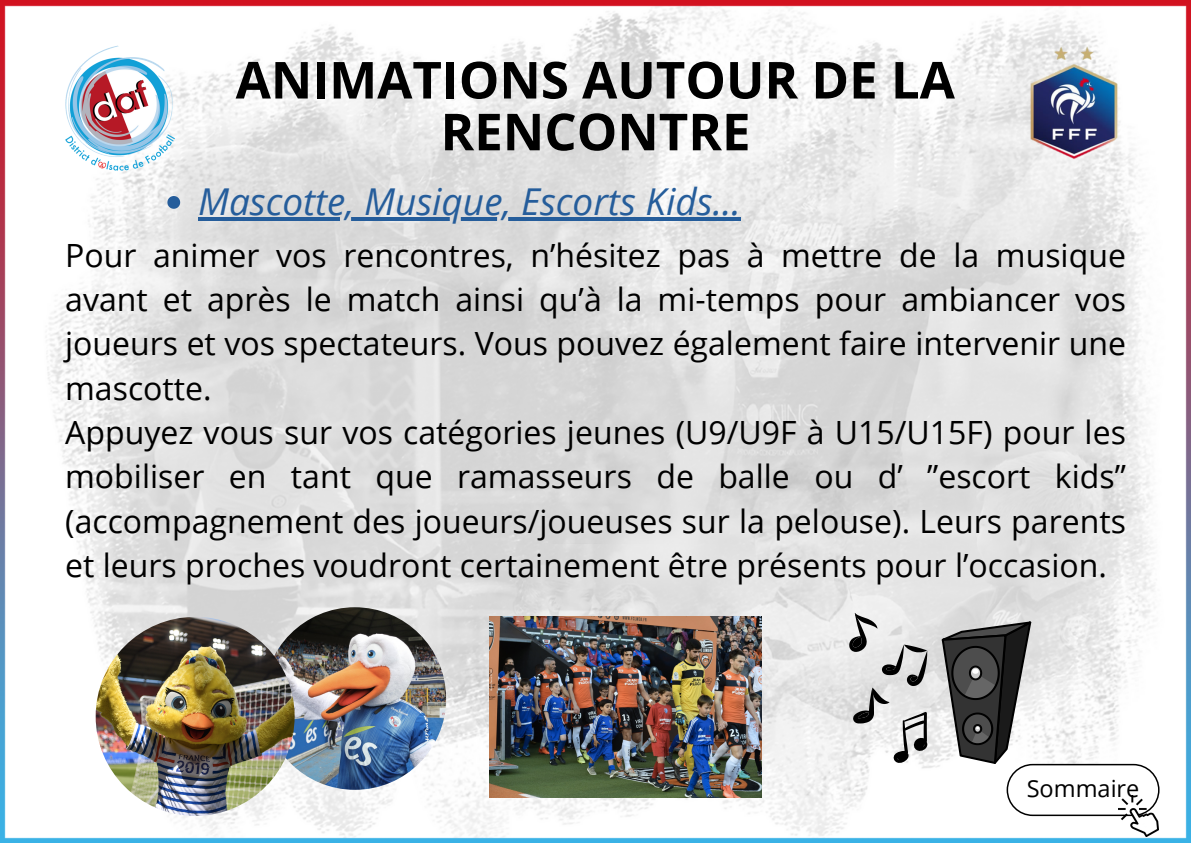
<style>
.page{position:relative;width:1191px;height:843px;background:#fff}
.page>*{position:absolute;margin:0;border:0;box-sizing:border-box;transform-origin:0 0}
.t1{font:700 51px/51.8px "Open Sans";color:#000;text-align:center}
.t2{font:italic 37px "Open Sans";color:#255d9b}
.t3{font:32px/44.2px "Open Sans";color:#000;text-align:justify}
.t4{font:23.5px "Open Sans";color:#000}
</style>
<div class="page">
<img style="left:0;top:0;width:1190px;height:842px">
<img style="left:56px;top:40px;width:133px;height:138px">
<img style="left:1003px;top:33px;width:141px;height:143px">
<img style="left:1118px;top:815px;width:40px;height:20px">
<img style="left:263px;top:607px;width:183px;height:182px;border-radius:50%">
<img style="left:96px;top:616px;width:198px;height:199px;border-radius:50%">
<svg style="left:941px;top:621px;width:218px;height:194px"></svg>
<svg style="left:849px;top:612px;width:78px;height:151px"></svg>
<img style="left:489px;top:616px;width:272px;height:181px">
<svg style="left:167px;top:196px;width:13px;height:13px"></svg>
<hr style="left:198px;top:217px;width:542px;height:3px;background:#255d9b">
<p class="t1" style="left:236px;top:53px;width:720px">ANIMATIONS AUTOUR DE LA<br>RENCONTRE</p>
<p class="t2" style="left:198px;top:175px;width:544px">Mascotte, Musique, Escorts Kids...</p>
<p class="t3" style="left:65px;top:232px;width:1062px">Pour animer vos rencontres, n’hésitez pas à mettre de la musique avant et après le match ainsi qu’à la mi-temps pour ambiancer vos joueurs et vos spectateurs. Vous pouvez également faire intervenir une mascotte.</p>
<p class="t3" style="left:65px;top:409px;width:1062px">Appuyez vous sur vos catégories jeunes (U9/U9F à U15/U15F) pour les mobiliser en tant que ramasseurs de balle ou d’ ”escort kids” (accompagnement des joueurs/joueuses sur la pelouse). Leurs parents et leurs proches voudront certainement être présents pour l’occasion.</p>
<p class="t4" style="left:1026px;top:771px;width:114px">Sommaire</p>
</div>
